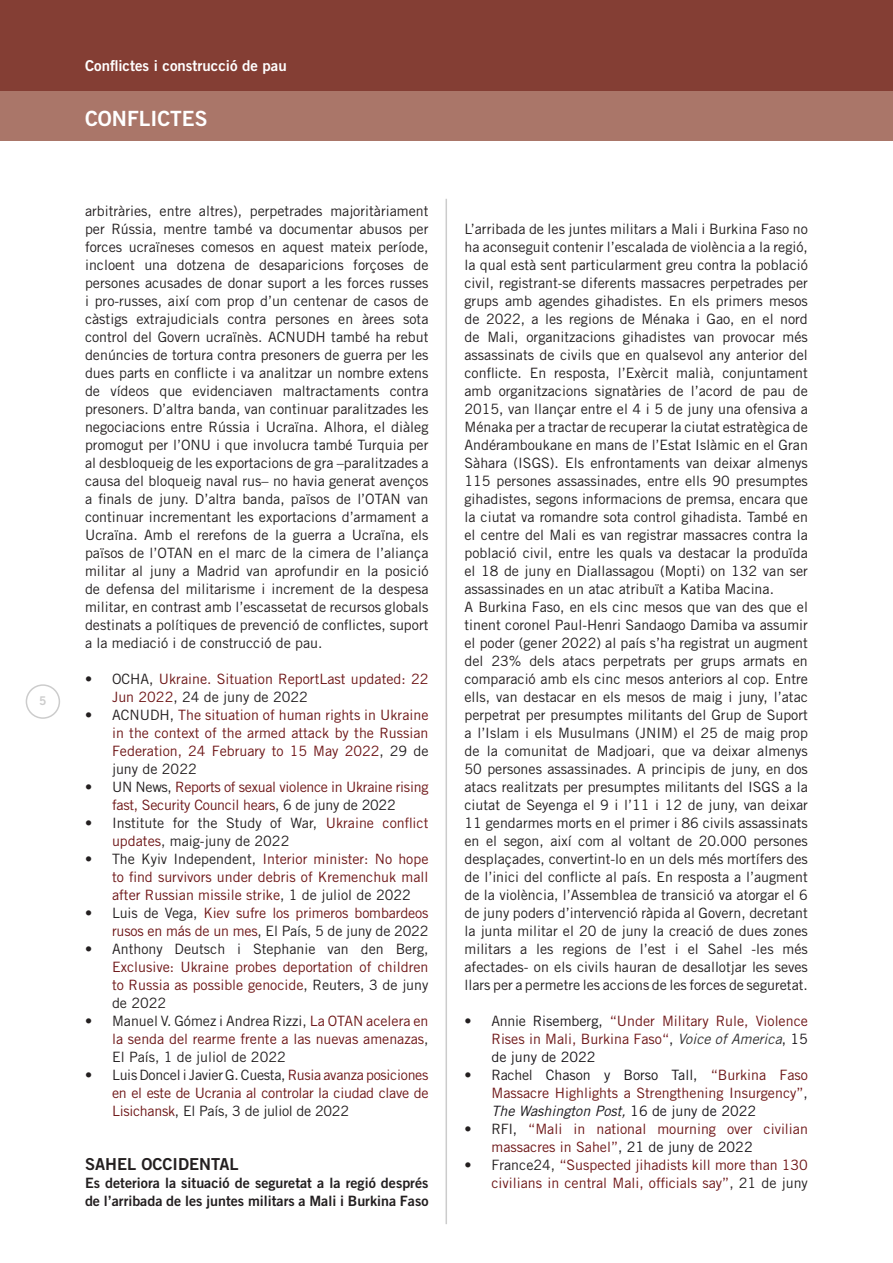
<style>
.page{position:relative;width:893px;height:1263px;background:#fff}
.page>*{position:absolute;margin:0;border:0;box-sizing:border-box;transform-origin:0 0}
.t1{font:21px "Trade Gothic LT Std Bd 2";color:#fff}
.t2{font:16.5px "Trade Gothic LT Std Bd 2";color:#231f20}
.t3{font:15px "Trade Gothic LT Std Bd 2";color:#fff}
.t4{font:14.25px/18px "Trade Gothic LT Std";color:#231f20;text-align:justify}
.t5{font:14.25px/18px "Trade Gothic LT Std";color:#6e1617;text-align:justify}
.t6{font:14.25px/18px "Trade Gothic LT Std Bd 2";color:#231f20}
.t7{font:14.25px/18px "Trade Gothic LT Std";letter-spacing:-.02em;color:#6e1617;text-align:center}
.t8{font:12px "Trade Gothic LT Std Bd 2";color:#ccc}
.s1{color:#231f20}
.s2{color:#6e1617}
.s3{color:#19161a}
.s4{font-style:italic;color:#333}
.s5{font-style:italic;color:#19161a}
</style>
<div class="page">
<div style="left:0;top:0;width:893px;height:91px;background:#843e34"></div>
<div style="left:0;top:91px;width:893px;height:49px;background:#aa7669"></div>
<div style="left:26px;top:684px;width:34px;height:35px;border:2px solid #ccc;border-radius:50%"></div>
<hr style="left:446px;top:199px;width:1px;height:1025px;background:#ccc">
<p class="t8" style="left:39px;top:693px;width:9px">5</p>
<p class="t3" style="left:85px;top:57px;width:203px">Conflictes i construcció de pau</p>
<p class="t1" style="left:85px;top:105px;width:124px">CONFLICTES</p>
<p class="t4" style="left:85px;top:202px;width:345px">arbitràries, entre altres), perpetrades majoritàriament per Rússia, mentre també va documentar abusos per forces ucraïneses comesos en aquest mateix període, incloent una dotzena de desaparicions forçoses de persones acusades de donar suport a les forces russes i pro-russes, així com prop d’un centenar de casos de càstigs extrajudicials contra persones en àrees sota control del Govern ucraïnès. ACNUDH també ha rebut denúncies de tortura contra presoners de guerra per les dues parts en conflicte i va analitzar un nombre extens de vídeos que evidenciaven maltractaments contra presoners. D’altra banda, van continuar paralitzades les negociacions entre Rússia i Ucraïna. Alhora, el diàleg promogut per l’ONU i que involucra també Turquia per al desbloqueig de les exportacions de gra –paralitzades a causa del bloqueig naval rus– no havia generat avenços a finals de juny. D’altra banda, països de l’OTAN van continuar incrementant les exportacions d’armament a Ucraïna. Amb el rerefons de la guerra a Ucraïna, els països de l’OTAN en el marc de la cimera de l’aliança militar al juny a Madrid van aprofundir en la posició de defensa del militarisme i increment de la despesa militar, en contrast amb l’escassetat de recursos globals destinats a polítiques de prevenció de conflictes, suport a la mediació i de construcció de pau.</p>
<p class="t5" style="left:112px;top:670px;width:318px;text-indent:-27px"><span class="s1">• OCHA,</span> Ukraine. Situation ReportLast updated: 22<br>Jun 2022<span class="s1">, 24 de juny de 2022</span></p>
<p class="t5" style="left:112px;top:706px;width:318px;text-indent:-27px"><span class="s1">• ACNUDH,</span> The situation of human rights in Ukraine in the context of the armed attack by the Russian Federation, 24 February to 15 May 2022<span class="s1">, 29 de juny de 2022</span></p>
<p class="t7" style="left:85px;top:778px;width:345px"><span class="s1">• UN News,</span> Reports of sexual violence in Ukraine rising fast, Security Council hears<span class="s1">, 6 de juny de 2022</span></p>
<p class="t4" style="left:112px;top:814px;width:318px;text-indent:-27px">• Institute for the Study of War, <span class="s2">Ukraine conflict updates</span>, maig-juny de 2022</p>
<p class="t5" style="left:112px;top:850px;width:318px;text-indent:-27px"><span class="s1">• The Kyiv Independent,</span> Interior minister: No hope to find survivors under debris of Kremenchuk mall after Russian missile strike<span class="s1">, 1 de juliol de 2022</span></p>
<p class="t5" style="left:85px;top:904px;width:345px;text-align:right"><span class="s1">• Luis de Vega,</span> Kiev sufre los primeros bombardeos rusos en más de un mes<span class="s1">, El País, 5 de juny de 2022</span></p>
<p class="t5" style="left:112px;top:940px;width:318px;text-indent:-27px"><span class="s1">• Anthony Deutsch i Stephanie van den Berg, </span>Exclusive: Ukraine probes deportation of children to Russia as possible genocide<span class="s1">, Reuters, 3 de juny de 2022</span></p>
<p class="t5" style="left:112px;top:1012px;width:318px;text-indent:-27px"><span class="s1">• Manuel V. Gómez i Andrea Rizzi,</span> La OTAN acelera en la senda del rearme frente a las nuevas amenazas<span class="s1">, El País, 1 de juliol de 2022</span></p>
<p class="t5" style="left:112px;top:1066px;width:318px;text-indent:-27px"><span class="s1">• Luis Doncel i Javier G. Cuesta,</span> Rusia avanza posiciones en el este de Ucrania al controlar la ciudad clave de Lisichansk<span class="s1">, El País, 3 de juliol de 2022</span></p>
<p class="t2" style="left:85px;top:1154px;width:155px">SAHEL OCCIDENTAL</p>
<p class="t6" style="left:85px;top:1174px;width:345px">Es deteriora la situació de seguretat a la regió després de l’arribada de les juntes militars a Mali i Burkina Faso</p>
<p class="t4" style="left:464px;top:220px;width:345px">L’arribada de les juntes militars a Mali i Burkina Faso no ha aconseguit contenir l’escalada de violència a la regió, la qual està sent particularment greu contra la població civil, registrant-se diferents massacres perpetrades per grups amb agendes gihadistes. En els primers mesos de 2022, a les regions de Ménaka i Gao, en el nord de Mali, organitzacions gihadistes van provocar més assassinats de civils que en qualsevol any anterior del conflicte. En resposta, l’Exèrcit malià, conjuntament amb organitzacions signatàries de l’acord de pau de 2015, van llançar entre el 4 i 5 de juny una ofensiva a Ménaka per a tractar de recuperar la ciutat estratègica de Andéramboukane en mans de l’Estat Islàmic en el Gran Sàhara (ISGS). Els enfrontaments van deixar almenys 115 persones assassinades, entre ells 90 presumptes gihadistes, segons informacions de premsa, encara que la ciutat va romandre sota control gihadista. També en el centre del Mali es van registrar massacres contra la població civil, entre les quals va destacar la produïda el 18 de juny en Diallassagou (Mopti) on 132 van ser assassinades en un atac atribuït a Katiba Macina.</p>
<p class="t4" style="left:464px;top:598px;width:345px">A Burkina Faso, en els cinc mesos que van des que el tinent coronel Paul-Henri Sandaogo Damiba va assumir el poder (gener 2022) al país s’ha registrat un augment del 23% dels atacs perpetrats per grups armats en comparació amb els cinc mesos anteriors al cop. Entre ells, van destacar en els mesos de maig i juny, l’atac perpetrat per presumptes militants del Grup de Suport a l’Islam i els Musulmans (JNIM) el 25 de maig prop de la comunitat de Madjoari, que va deixar almenys 50 persones assassinades. A principis de juny, en dos atacs realitzats per presumptes militants del ISGS a la ciutat de Seyenga el 9 i l’11 i 12 de juny, van deixar 11 gendarmes morts en el primer i 86 civils assassinats en el segon, així com al voltant de 20.000 persones desplaçades, convertint-lo en un dels més mortífers des de l’inici del conflicte al país. En resposta a l’augment de la violència, l’Assemblea de transició va atorgar el 6 de juny poders d’intervenció ràpida al Govern, decretant la junta militar el 20 de juny la creació de dues zones militars a les regions de l’est i el Sahel -les més afectades- on els civils hauran de desallotjar les seves llars per a permetre les accions de les forces de seguretat.</p>
<p class="t5" style="left:491px;top:1012px;width:318px;text-indent:-27px"><span class="s1">• Annie</span> <span class="s3">Risemberg,</span> “Under Military Rule, Violence Rises in Mali, Burkina Faso“<span class="s3">,</span> <span class="s4">Voice of America</span><span class="s3">, 15 de juny de 2022</span></p>
<p class="t5" style="left:491px;top:1066px;width:318px;text-indent:-27px"><span class="s1">• Rachel</span> <span class="s3">Chason y Borso Tall,</span> “Burkina Faso Massacre Highlights a Strengthening Insurgency”<span class="s3">, </span><span class="s5">The Washington Post,</span> <span class="s3">16 de juny de 2022</span></p>
<p class="t5" style="left:491px;top:1120px;width:318px;text-indent:-27px"><span class="s1">• RFI</span><span class="s3">,</span> “Mali in national mourning over civilian massacres in Sahel”<span class="s3">, 21 de juny de 2022</span></p>
<p class="t5" style="left:464px;top:1156px;width:345px;text-align:right"><span class="s1">• France24,</span> “Suspected jihadists kill more than 130 civilians in central Mali, officials say”<span class="s1">, 21 de juny</span></p>
</div>
